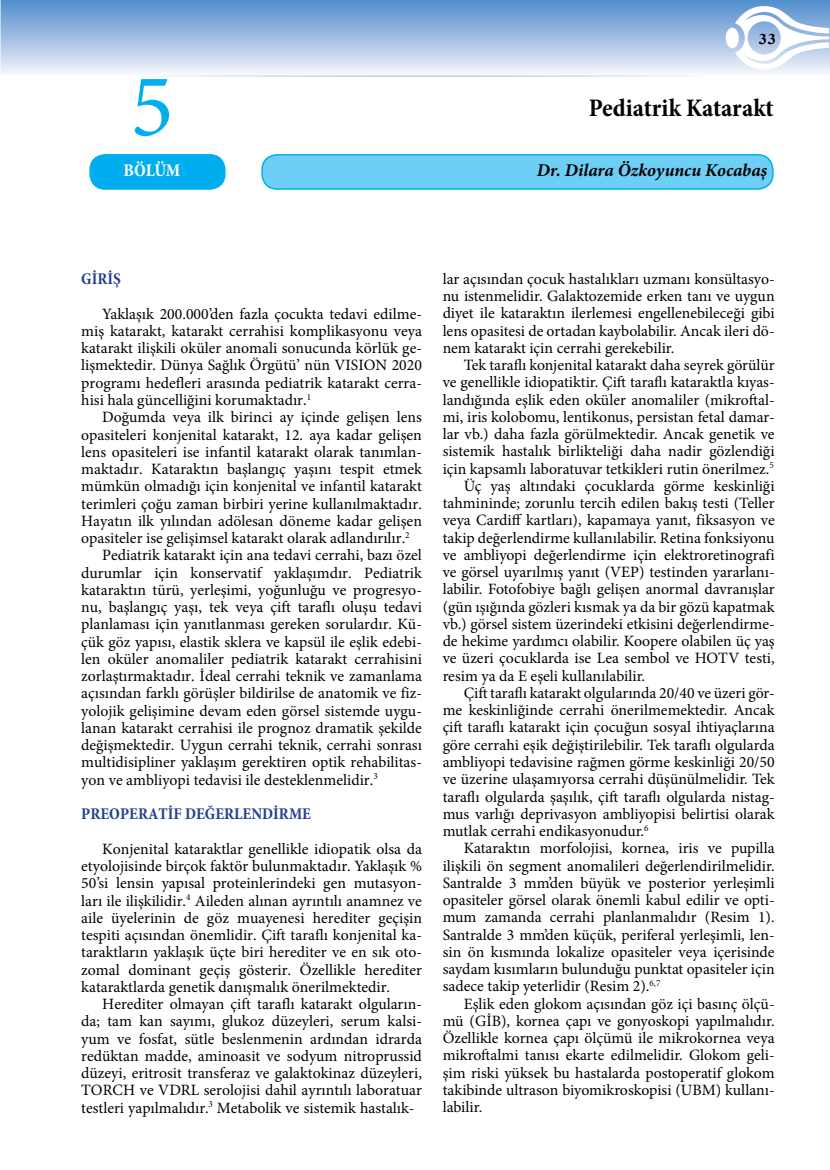
<style>
.page{position:relative;width:830px;height:1170px;background:#fff}
.page>*{position:absolute;margin:0;border:0;box-sizing:border-box;transform-origin:0 0}
.t1{font:90px "Minion Pro";color:#00aeef}
.t2{font:700 condensed 25.5px "Minion Pro";color:#000}
.t3{font:italic 700 18px "Minion Pro";color:#000}
.t4{font:700 condensed 18px "Minion Pro";letter-spacing:-.01em;color:#fff}
.t5{font:700 condensed 16.5px "Minion Pro";color:#25408f}
.t6{font:15.75px/17.2px "Minion Pro";color:#000;text-align:justify}
.t7{font:700 14.85px "Times New Roman";color:#000;scale:1.11 1}
</style>
<div class="page">
<img style="left:1px;top:0;width:828px;height:76px">
<svg style="left:734px;top:5px;width:94px;height:66px"></svg>
<div style="left:725px;top:28px;width:13px;height:20px;background:#fff;border-radius:50%"></div>
<div style="left:262px;top:155px;width:510px;height:34px;background:#6dcff6;border-radius:15px"></div>
<div style="left:261px;top:154px;width:512px;height:36px;border:2px solid #00aeef;border-radius:15px"></div>
<div style="left:90px;top:155px;width:135px;height:34px;background:#00aeef;border-radius:15px"></div>
<div style="left:89px;top:154px;width:136px;height:36px;border:2px solid #00aeef;border-radius:15px"></div>
<p class="t7" style="left:758px;top:28px;width:17px">33</p>
<h1 class="t1" style="left:130px;top:46px;width:45px">5</h1>
<p class="t4" style="left:123px;top:158px;width:58px">BÖLÜM</p>
<p class="t3" style="left:536px;top:158px;width:231px">Dr. Dilara Özkoyuncu Kocabaş</p>
<h2 class="t2" style="left:588px;top:90px;width:186px">Pediatrik Katarakt</h2>
<p class="t5" style="left:81px;top:267px;width:41px">GİRİŞ</p>
<p class="t6" style="left:81px;top:305px;width:342px;text-indent:21px">Yaklaşık 200.000’den fazla çocukta tedavi edilme&shy;miş katarakt, katarakt cerrahisi komplikasyonu veya katarakt ilişkili oküler anomali sonucunda körlük ge&shy;lişmektedir. Dünya Sağlık Örgütü’ nün VISION 2020 programı hedefleri arasında pediatrik katarakt cerra&shy;hisi hala güncelliğini korumaktadır.<sup>1</sup></p>
<p class="t6" style="left:102px;top:408px;width:321px">Doğumda veya ilk birinci ay içinde gelişen lens</p>
<p class="t6" style="left:81px;top:426px;width:342px">opasiteleri konjenital katarakt, 12. aya kadar gelişen</p>
<p class="t6" style="left:81px;top:443px;width:342px">lens opasiteleri ise infantil katarakt olarak tanımlan-</p>
<p class="t6" style="left:81px;top:460px;width:342px">maktadır. Kataraktın başlangıç yaşını tespit etmek</p>
<p class="t6" style="left:81px;top:477px;width:342px">mümkün olmadığı için konjenital ve infantil katarakt</p>
<p class="t6" style="left:81px;top:495px;width:342px">terimleri çoğu zaman birbiri yerine kullanılmaktadır.</p>
<p class="t6" style="left:81px;top:512px;width:342px">Hayatın ilk yılından adölesan döneme kadar gelişen</p>
<p class="t6" style="left:81px;top:529px;width:330px">opasiteler ise gelişimsel katarakt olarak adlandırılır.<sup>2</sup></p>
<p class="t6" style="left:102px;top:546px;width:321px">Pediatrik katarakt için ana tedavi cerrahi, bazı özel</p>
<p class="t6" style="left:81px;top:564px;width:342px">durumlar için konservatif yaklaşımdır. Pediatrik</p>
<p class="t6" style="left:81px;top:581px;width:342px">kataraktın türü, yerleşimi, yoğunluğu ve progresyo-</p>
<p class="t6" style="left:81px;top:598px;width:342px">nu, başlangıç yaşı, tek veya çift taraflı oluşu tedavi</p>
<p class="t6" style="left:81px;top:615px;width:342px">planlaması için yanıtlanması gereken sorulardır. Kü-</p>
<p class="t6" style="left:81px;top:633px;width:342px">çük göz yapısı, elastik sklera ve kapsül ile eşlik edebi-</p>
<p class="t6" style="left:81px;top:650px;width:342px">len oküler anomaliler pediatrik katarakt cerrahisini</p>
<p class="t6" style="left:81px;top:667px;width:342px">zorlaştırmaktadır. İdeal cerrahi teknik ve zamanlama</p>
<p class="t6" style="left:81px;top:684px;width:342px">açısından farklı görüşler bildirilse de anatomik ve fiz-</p>
<p class="t6" style="left:81px;top:702px;width:342px">yolojik gelişimine devam eden görsel sistemde uygu-</p>
<p class="t6" style="left:81px;top:719px;width:342px">lanan katarakt cerrahisi ile prognoz dramatik şekilde</p>
<p class="t6" style="left:81px;top:736px;width:342px">değişmektedir. Uygun cerrahi teknik, cerrahi sonrası</p>
<p class="t6" style="left:81px;top:753px;width:342px">multidisipliner yaklaşım gerektiren optik rehabilitas-</p>
<p class="t6" style="left:81px;top:771px;width:298px">yon ve ambliyopi tedavisi ile desteklenmelidir.<sup>3</sup></p>
<p class="t5" style="left:81px;top:802px;width:231px">PREOPERATİF DEĞERLENDİRME</p>
<p class="t6" style="left:81px;top:840px;width:342px;text-indent:21px">Konjenital kataraktlar genellikle idiopatik olsa da etyolojisinde birçok faktör bulunmaktadır. Yaklaşık % 50’si lensin yapısal proteinlerindeki gen mutasyon&shy;ları ile ilişkilidir.<sup>4</sup> Aileden alınan ayrıntılı anamnez ve aile üyelerinin de göz muayenesi herediter geçişin tespiti açısından önemlidir. Çift taraflı konjenital ka&shy;taraktların yaklaşık üçte biri herediter ve en sık oto&shy;zomal dominant geçiş gösterir. Özellikle herediter kataraktlarda genetik danışmalık önerilmektedir.</p>
<p class="t6" style="left:81px;top:995px;width:342px;text-indent:21px">Herediter olmayan çift taraflı katarakt olguların&shy;da; tam kan sayımı, glukoz düzeyleri, serum kalsi&shy;yum ve fosfat, sütle beslenmenin ardından idrarda redüktan madde, aminoasit ve sodyum nitroprussid düzeyi, eritrosit transferaz ve galaktokinaz düzeyleri, TORCH ve VDRL serolojisi dahil ayrıntılı laboratuar testleri yapılmalıdır.<sup>3</sup> Metabolik ve sistemik hastalık-</p>
<p class="t6" style="left:442px;top:270px;width:333px">lar açısından çocuk hastalıkları uzmanı konsültasyo&shy;nu istenmelidir. Galaktozemide erken tanı ve uygun diyet ile kataraktın ilerlemesi engellenebileceği gibi lens opasitesi de ortadan kaybolabilir. Ancak ileri dö&shy;nem katarakt için cerrahi gerekebilir.</p>
<p class="t6" style="left:463px;top:356px;width:312px">Tek taraflı konjenital katarakt daha seyrek görülür</p>
<p class="t6" style="left:442px;top:373px;width:333px">ve genellikle idiopatiktir. Çift taraflı kataraktla kıyas-</p>
<p class="t6" style="left:442px;top:391px;width:333px">landığında eşlik eden oküler anomaliler (mikroftal-</p>
<p class="t6" style="left:442px;top:408px;width:333px">mi, iris kolobomu, lentikonus, persistan fetal damar-</p>
<p class="t6" style="left:442px;top:425px;width:333px">lar vb.) daha fazla görülmektedir. Ancak genetik ve</p>
<p class="t6" style="left:442px;top:442px;width:333px">sistemik hastalık birlikteliği daha nadir gözlendiği</p>
<p class="t6" style="left:442px;top:460px;width:332px">için kapsamlı laboratuvar tetkikleri rutin önerilmez.<sup>5</sup></p>
<p class="t6" style="left:463px;top:477px;width:312px">Üç yaş altındaki çocuklarda görme keskinliği</p>
<p class="t6" style="left:442px;top:494px;width:333px">tahmininde; zorunlu tercih edilen bakış testi (Teller</p>
<p class="t6" style="left:442px;top:511px;width:333px">veya Cardiff kartları), kapamaya yanıt, fiksasyon ve</p>
<p class="t6" style="left:442px;top:529px;width:333px">takip değerlendirme kullanılabilir. Retina fonksiyonu</p>
<p class="t6" style="left:442px;top:546px;width:333px">ve ambliyopi değerlendirme için elektroretinografi</p>
<p class="t6" style="left:442px;top:563px;width:333px">ve görsel uyarılmış yanıt (VEP) testinden yararlanı-</p>
<p class="t6" style="left:442px;top:580px;width:333px">labilir. Fotofobiye bağlı gelişen anormal davranışlar</p>
<p class="t6" style="left:442px;top:598px;width:333px">(gün ışığında gözleri kısmak ya da bir gözü kapatmak</p>
<p class="t6" style="left:442px;top:615px;width:333px">vb.) görsel sistem üzerindeki etkisini değerlendirme-</p>
<p class="t6" style="left:442px;top:632px;width:333px">de hekime yardımcı olabilir. Koopere olabilen üç yaş</p>
<p class="t6" style="left:442px;top:649px;width:333px">ve üzeri çocuklarda ise Lea sembol ve HOTV testi,</p>
<p class="t6" style="left:442px;top:667px;width:204px">resim ya da E eşeli kullanılabilir.</p>
<p class="t6" style="left:463px;top:684px;width:312px">Çift taraflı katarakt olgularında 20/40 ve üzeri gör-</p>
<p class="t6" style="left:442px;top:701px;width:333px">me keskinliğinde cerrahi önerilmemektedir. Ancak</p>
<p class="t6" style="left:442px;top:718px;width:333px">çift taraflı katarakt için çocuğun sosyal ihtiyaçlarına</p>
<p class="t6" style="left:442px;top:736px;width:333px">göre cerrahi eşik değiştirilebilir. Tek taraflı olgularda</p>
<p class="t6" style="left:442px;top:753px;width:333px">ambliyopi tedavisine rağmen görme keskinliği 20/50</p>
<p class="t6" style="left:442px;top:770px;width:333px">ve üzerine ulaşamıyorsa cerrahi düşünülmelidir. Tek</p>
<p class="t6" style="left:442px;top:787px;width:333px">taraflı olgularda şaşılık, çift taraflı olgularda nistag-</p>
<p class="t6" style="left:442px;top:805px;width:333px">mus varlığı deprivasyon ambliyopisi belirtisi olarak</p>
<p class="t6" style="left:442px;top:822px;width:207px">mutlak cerrahi endikasyonudur.<sup>6</sup></p>
<p class="t6" style="left:463px;top:839px;width:312px">Kataraktın morfolojisi, kornea, iris ve pupilla</p>
<p class="t6" style="left:442px;top:856px;width:333px">ilişkili ön segment anomalileri değerlendirilmelidir.</p>
<p class="t6" style="left:442px;top:874px;width:333px">Santralde 3 mm’den büyük ve posterior yerleşimli</p>
<p class="t6" style="left:442px;top:891px;width:333px">opasiteler görsel olarak önemli kabul edilir ve opti-</p>
<p class="t6" style="left:442px;top:908px;width:333px">mum zamanda cerrahi planlanmalıdır (Resim 1).</p>
<p class="t6" style="left:442px;top:925px;width:333px">Santralde 3 mm’den küçük, periferal yerleşimli, len-</p>
<p class="t6" style="left:442px;top:943px;width:333px">sin ön kısmında lokalize opasiteler veya içerisinde</p>
<p class="t6" style="left:442px;top:960px;width:333px">saydam kısımların bulunduğu punktat opasiteler için</p>
<p class="t6" style="left:442px;top:977px;width:219px">sadece takip yeterlidir (Resim 2).<sup>6,7</sup></p>
<p class="t6" style="left:463px;top:994px;width:312px">Eşlik eden glokom açısından göz içi basınç ölçü-</p>
<p class="t6" style="left:442px;top:1012px;width:333px">mü (GİB), kornea çapı ve gonyoskopi yapılmalıdır.</p>
<p class="t6" style="left:442px;top:1029px;width:333px">Özellikle kornea çapı ölçümü ile mikrokornea veya</p>
<p class="t6" style="left:442px;top:1046px;width:333px">mikroftalmi tanısı ekarte edilmelidir. Glokom geli-</p>
<p class="t6" style="left:442px;top:1063px;width:333px">şim riski yüksek bu hastalarda postoperatif glokom</p>
<p class="t6" style="left:442px;top:1081px;width:333px">takibinde ultrason biyomikroskopisi (UBM) kullanı-</p>
<p class="t6" style="left:442px;top:1098px;width:41px">labilir.</p>
</div>
